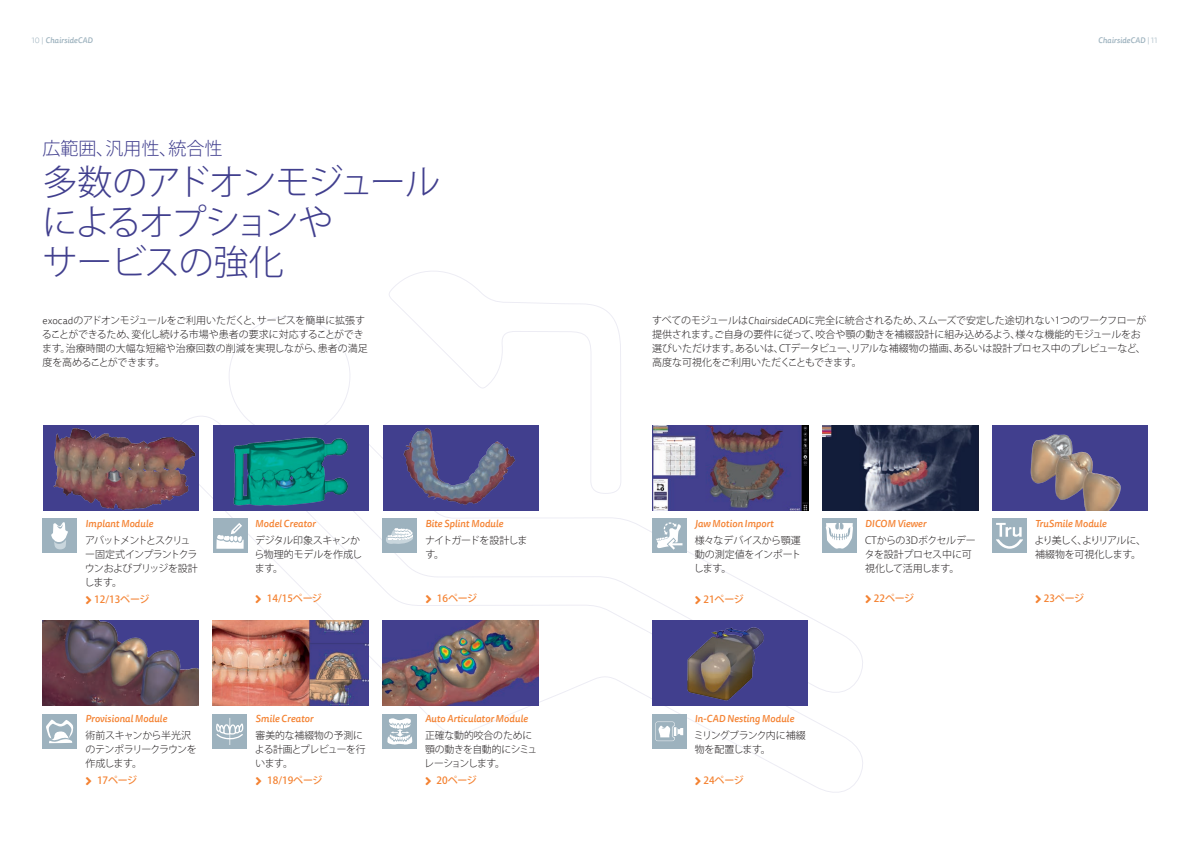
<style>
.page{position:relative;width:1191px;height:842px;background:#fff}
.page>*{position:absolute;margin:0;border:0;box-sizing:border-box;transform-origin:0 0}
.t1{font:300 35px/40px "Koz Go Pro";letter-spacing:-.04em;color:#413f8e}
.t2{font:300 18px "Koz Go Pro";color:#413f8e}
.t3{font:300 10px/14px "Koz Go Pro";letter-spacing:-.025em;color:#231f20}
.t4{font:italic 500 10px "Tisa Sans Pro";color:#f48232}
.t5{font:500 10px "Koz Go Pro";letter-spacing:-.01em;color:#f48232}
.t6{font:300 10px/14px "Koz Go Pro";letter-spacing:-.09em;color:#231f20}
.t7{font:300 10px/14px "Koz Go Pro";letter-spacing:-.085em;color:#231f20}
.t8{font:300 10px/14px "Koz Go Pro";letter-spacing:-.005em;color:#231f20}
.t9{font:300 10px/14px "Koz Go Pro";letter-spacing:-.06em;color:#231f20}
.t10{font:300 10px/14px "Koz Go Pro";letter-spacing:-.05em;color:#231f20}
.t11{font:italic 500 8px "Tisa Sans Pro";color:#9db2be}
.s1{font-weight:300;font-style:normal}
.s2{font-family:"Tisa Sans Pro"}
.s3{font-family:"Tisa Sans Pro";font-style:italic}
</style>
<div class="page">
<svg style="left:170px;top:416px;width:693px;height:377px"></svg>
<svg style="left:313px;top:429px;width:551px;height:268px"></svg>
<svg style="left:386px;top:271px;width:236px;height:223px"></svg>
<svg style="left:228px;top:316px;width:123px;height:109px"></svg>
<div style="left:43px;top:425px;width:155px;height:85px;background:#413f8e"></div>
<img style="left:53px;top:428px;width:143px;height:82px">
<div style="left:213px;top:425px;width:156px;height:85px;background:#413f8e"></div>
<img style="left:233px;top:437px;width:115px;height:69px">
<div style="left:383px;top:425px;width:156px;height:85px;background:#413f8e"></div>
<img style="left:403px;top:428px;width:112px;height:77px">
<div style="left:652px;top:621px;width:156px;height:85px;background:#413f8e"></div>
<img style="left:687px;top:627px;width:77px;height:74px">
<div style="left:652px;top:714px;width:34px;height:34px;background:#9db2be"></div>
<svg style="left:655px;top:722px;width:28px;height:19px"></svg>
<img style="left:43px;top:621px;width:155px;height:85px">
<img style="left:213px;top:621px;width:156px;height:85px">
<img style="left:383px;top:621px;width:156px;height:85px">
<div style="left:383px;top:714px;width:34px;height:34px;background:#9db2be"></div>
<svg style="left:387px;top:718px;width:25px;height:27px"></svg>
<img style="left:652px;top:425px;width:156px;height:85px">
<img style="left:822px;top:425px;width:156px;height:85px">
<div style="left:992px;top:425px;width:156px;height:85px;background:#413f8e"></div>
<img style="left:1030px;top:434px;width:91px;height:76px">
<div style="left:43px;top:519px;width:34px;height:34px;background:#9db2be"></div>
<svg style="left:51px;top:522px;width:17px;height:27px"></svg>
<div style="left:992px;top:519px;width:34px;height:34px;background:#9db2be"></div>
<svg style="left:996px;top:523px;width:27px;height:26px"></svg>
<div style="left:213px;top:519px;width:34px;height:34px;background:#9db2be"></div>
<svg style="left:216px;top:523px;width:28px;height:26px"></svg>
<div style="left:652px;top:519px;width:34px;height:34px;background:#9db2be"></div>
<svg style="left:656px;top:522px;width:26px;height:28px"></svg>
<div style="left:382px;top:519px;width:34px;height:34px;background:#9db2be"></div>
<svg style="left:386px;top:528px;width:27px;height:16px"></svg>
<div style="left:43px;top:714px;width:34px;height:34px;background:#9db2be"></div>
<svg style="left:46px;top:719px;width:28px;height:24px"></svg>
<div style="left:822px;top:519px;width:34px;height:34px;background:#9db2be"></div>
<svg style="left:825px;top:523px;width:28px;height:26px"></svg>
<div style="left:213px;top:714px;width:34px;height:34px;background:#9db2be"></div>
<svg style="left:216px;top:718px;width:27px;height:27px"></svg>
<svg style="left:426px;top:595px;width:5px;height:9px"></svg>
<svg style="left:256px;top:595px;width:5px;height:9px"></svg>
<svg style="left:695px;top:777px;width:5px;height:8px"></svg>
<svg style="left:695px;top:595px;width:5px;height:9px"></svg>
<svg style="left:256px;top:777px;width:5px;height:8px"></svg>
<svg style="left:425px;top:777px;width:6px;height:8px"></svg>
<p class="t11" style="left:32px;top:34px;width:63px"><span class="s1">10 |</span> ChairsideCAD</p>
<p class="t11" style="left:1098px;top:34px;width:61px">ChairsideCAD <span class="s1">| 11</span></p>
<h2 class="t2" style="left:43px;top:137px;width:181px">広範囲、汎用性、統合性</h2>
<h1 class="t1" style="left:43px;top:163px;width:399px">多数のアドオンモジュールによるオプションや<br>サービスの強化</h1>
<p class="t3" style="left:42px;top:313px;width:327px"><span class="s2">exocad</span>のアドオンモジュールをご利用いただくと、サービスを簡単に拡張することができるため、変化し続ける市場や患者の要求に対応することができます。治療時間の大幅な短縮や治療回数の削減を実現しながら、患者の満足度を高めることができます。</p>
<p class="t3" style="left:652px;top:313px;width:496px">すべてのモジュールは<span class="s3">ChairsideCAD</span>に完全に統合されるため、スムーズで安定した途切れない1つのワークフローが提供されます。ご自身の要件に従って、咬合や顎の動きを補綴設計に組み込めるよう、様々な機能的モジュールをお選びいただけます。あるいは、CTデータビュー、リアルな補綴物の描画、あるいは設計プロセス中のプレビューなど、高度な可視化をご利用いただくこともできます。</p>
<p class="t4" style="left:85px;top:516px;width:69px">Implant Module</p>
<p class="t6" style="left:84px;top:533px;width:115px">アバットメントとスクリュー固定式インプラントクラウンおよびブリッジを設計します。</p>
<p class="t5" style="left:85px;top:592px;width:65px">■●▼ 12/13ページ</p>
<p class="t4" style="left:85px;top:712px;width:83px">Provisional Module</p>
<p class="t9" style="left:85px;top:729px;width:113px">術前スキャンから半光沢のテンポラリークラウンを作成します。</p>
<p class="t5" style="left:85px;top:774px;width:53px">■●▼ 17ページ</p>
<p class="t4" style="left:255px;top:516px;width:62px">Model Creator</p>
<p class="t3" style="left:254px;top:533px;width:109px">デジタル印象スキャンから物理的モデルを作成します。</p>
<p class="t5" style="left:255px;top:592px;width:68px">■●▼ 14/15ページ</p>
<p class="t4" style="left:255px;top:712px;width:59px">Smile Creator</p>
<p class="t3" style="left:255px;top:729px;width:112px">審美的な補綴物の予測による計画とプレビューを行います。</p>
<p class="t5" style="left:255px;top:774px;width:68px">■●▼ 18/19ページ</p>
<p class="t4" style="left:425px;top:516px;width:80px">Bite Splint Module</p>
<p class="t7" style="left:425px;top:533px;width:104px">ナイトガードを設計します。</p>
<p class="t5" style="left:425px;top:592px;width:53px">■●▼ 16ページ</p>
<p class="t4" style="left:425px;top:712px;width:104px">Auto Articulator Module</p>
<p class="t8" style="left:424px;top:729px;width:114px">正確な動的咬合のために顎の動きを自動的にシミュレーションします。</p>
<p class="t5" style="left:425px;top:774px;width:53px">■●▼ 20ページ</p>
<p class="t4" style="left:694px;top:516px;width:80px">Jaw Motion Import</p>
<p class="t3" style="left:693px;top:533px;width:109px;text-align:justify">様々なデバイスから顎運動の測定値をインポートします。</p>
<p class="t5" style="left:694px;top:592px;width:50px">■●▼ 21ページ</p>
<p class="t4" style="left:694px;top:712px;width:101px">In-CAD Nesting Module</p>
<p class="t10" style="left:694px;top:729px;width:113px">ミリングブランク内に補綴物を配置します。</p>
<p class="t5" style="left:694px;top:774px;width:50px">■●▼ 24ページ</p>
<p class="t4" style="left:865px;top:516px;width:63px">DICOM Viewer</p>
<p class="t3" style="left:864px;top:533px;width:113px">CTからの3Dボクセルデータを設計プロセス中に可視化して活用します。</p>
<p class="t5" style="left:865px;top:592px;width:50px">■●▼ 22ページ</p>
<p class="t4" style="left:1035px;top:516px;width:73px">TruSmile Module</p>
<p class="t7" style="left:1034px;top:533px;width:113px">より美しく、よりリアルに、補綴物を可視化します。</p>
<p class="t5" style="left:1035px;top:592px;width:50px">■●▼ 23ページ</p>
</div>
